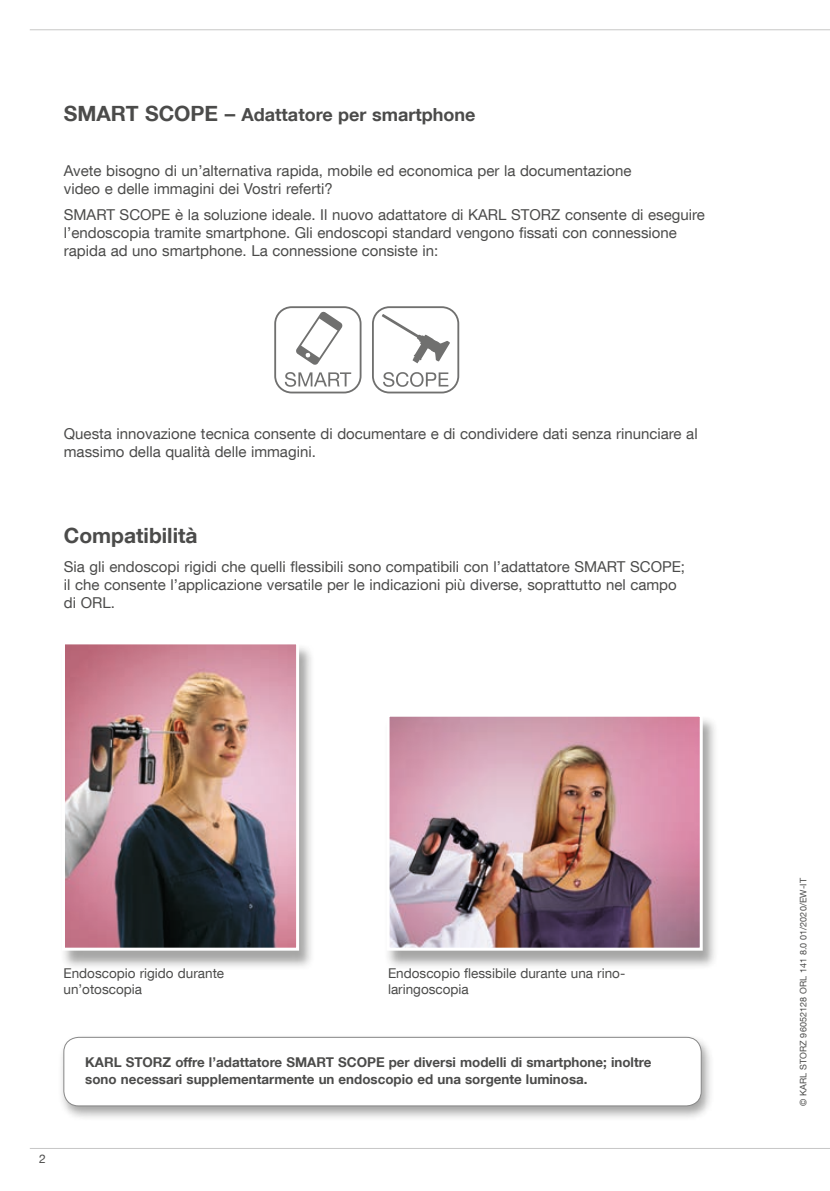
<style>
.page{position:relative;width:830px;height:1191px;background:#fff}
.page>*{position:absolute;margin:0;border:0;box-sizing:border-box;transform-origin:0 0}
.t1{font:700 21px "KS Helvetica Neue";color:#4b4b4a}
.t2{font:700 18px "KS Helvetica Neue";color:#4b4b4a}
.t3{font:15px/18px "KS Helvetica Neue";color:#4b4b4a}
.t4{font:700 13.5px/16.2px "KS Helvetica Neue";color:#4b4b4a}
.t5{font:13.5px/16.2px "KS Helvetica Neue";color:#4b4b4a}
.t6{font:12px "KS Helvetica Neue";color:#4b4b4a}
.t7{font:9px "KS Helvetica Neue";letter-spacing:.01em;color:#4b4b4a}
.s1{font-size:21px}
</style>
<div class="page">
<hr style="left:30px;top:1148px;width:799px;height:1px;background:#c7c7c6">
<hr style="left:30px;top:29px;width:799px;height:1px;background:#c7c7c6">
<svg style="left:274px;top:306px;width:87px;height:87px"></svg>
<svg style="left:372px;top:306px;width:87px;height:87px"></svg>
<div style="left:60px;top:642px;width:254px;height:328px;background:#1d1d1b;opacity:.4"></div>
<img style="left:66px;top:645px;width:229px;height:301px">
<div style="left:62px;top:641px;width:237px;height:309px;border:3px solid #fff"></div>
<div style="left:384px;top:715px;width:333px;height:254px;background:#1d1d1b;opacity:.4"></div>
<img style="left:390px;top:717px;width:308px;height:229px">
<div style="left:386px;top:713px;width:316px;height:237px;border:3px solid #fff"></div>
<div style="left:58px;top:1033px;width:655px;height:87px;background:#1d1d1b;opacity:.4"></div>
<div style="left:64px;top:1037px;width:637px;height:69px;background:#fff;border-radius:15px"></div>
<div style="left:63px;top:1037px;width:638px;height:69px;border:1px solid #878787;border-radius:15px"></div>
<p class="t2" style="left:64px;top:104px;width:413px"><span class="s1">SMART SCOPE –</span> Adattatore per smartphone</p>
<p class="t3" style="left:64px;top:161px;width:569px">Avete bisogno di un’alternativa rapida, mobile ed economica per la documentazione video e delle immagini dei Vostri referti?</p>
<p class="t3" style="left:64px;top:206px;width:642px">SMART SCOPE è la soluzione ideale. Il nuovo adattatore di KARL STORZ consente di eseguire l’endoscopia tramite smartphone. Gli endoscopi standard vengono fissati con connessione rapida ad uno smartphone. La connessione consiste in:</p>
<p class="t3" style="left:64px;top:424px;width:635px">Questa innovazione tecnica consente di documentare e di condividere dati senza rinunciare al massimo della qualità delle immagini.</p>
<h1 class="t1" style="left:64px;top:522px;width:135px">Compatibilità</h1>
<p class="t3" style="left:64px;top:557px;width:622px">Sia gli endoscopi rigidi che quelli flessibili sono compatibili con l’adattatore SMART SCOPE; il che consente l’applicazione versatile per le indicazioni più diverse, soprattutto nel campo di ORL.</p>
<p class="t5" style="left:63px;top:964px;width:162px">Endoscopio rigido durante un’otoscopia</p>
<p class="t5" style="left:388px;top:964px;width:239px">Endoscopio flessibile durante una rino&shy;laringoscopia</p>
<p class="t4" style="left:85px;top:1054px;width:567px">KARL STORZ offre l’adattatore SMART SCOPE per diversi modelli di smartphone; inoltre sono necessari supplementarmente un endoscopio ed una sorgente luminosa.</p>
<p class="t6" style="left:39px;top:1151px;width:8px">2</p>
<p class="t7" style="left:797px;top:1106px;width:229px;rotate:-90deg">© KARL STORZ 96052128 ORL 141 8.0 01/2020/EW-IT</p>
</div>
